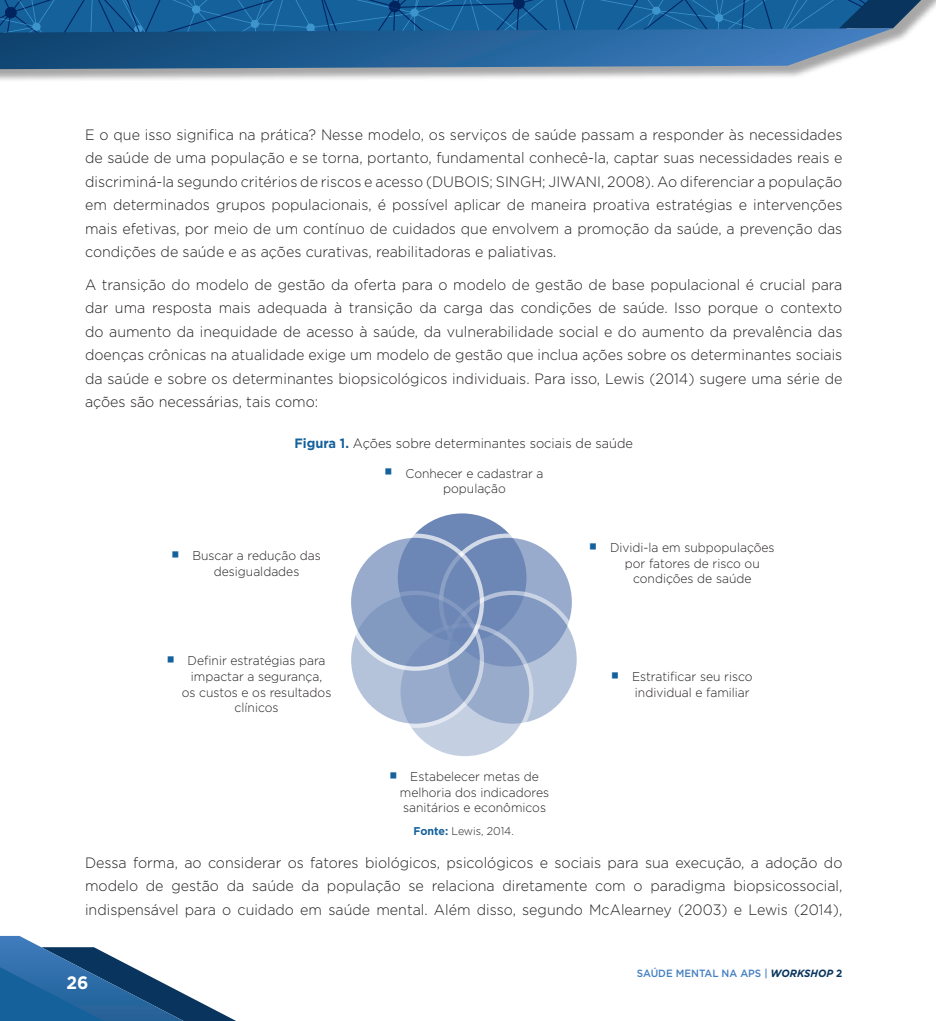
<style>
.page{position:relative;width:936px;height:1021px;background:#fff}
.page>*{position:absolute;margin:0;border:0;box-sizing:border-box;transform-origin:0 0}
.t1{font:700 18px "Gotham";color:#fff;scale:.95 1}
.Texto{font:300 15px/23.5px "Gotham";color:#231f20;text-align:justify;scale:.95 1}
.Figura_Título{font:300 13.5px "Gotham";color:#231f20;scale:.95 1}
.t2{font:300 12.75px/15.8px "Gotham";color:#231f20;scale:.95 1}
.Figura_Fonte_Siglas{font:300 11.25px "Gotham";color:#231f20;scale:.95 1}
.t3{font:500 10.5px "Gotham";color:#437ec1;scale:.95 1}
.s1{font-weight:700;color:#15619c}
.s2{font-weight:700;font-style:italic;color:#08345d}
.s3{font-weight:700;color:#08345d}
</style>
<div class="page">
<div style="left:0;top:0;width:935px;height:84px;background:#231f20;opacity:.4"></div>
<svg style="left:0;top:0;width:935px;height:69px;background:#2e6a9d"></svg>
<svg style="left:0;top:935px;width:234px;height:85px"></svg>
<svg style="left:395px;top:511px;width:133px;height:133px;background:#839ac1"></svg>
<svg style="left:441px;top:535px;width:133px;height:133px;background:#8da1c6"></svg>
<svg style="left:446px;top:593px;width:132px;height:132px;background:#97abcb"></svg>
<div style="left:443px;top:590px;width:138px;height:138px;border:4px solid #fff;border-radius:50%"></div>
<svg style="left:398px;top:625px;width:133px;height:133px;background:#aabad4"></svg>
<div style="left:396px;top:623px;width:137px;height:137px;border:4px solid #fff;border-radius:50%"></div>
<svg style="left:349px;top:593px;width:133px;height:132px;background:#a4b5d1"></svg>
<div style="left:347px;top:590px;width:137px;height:138px;border:4px solid #fff;border-radius:50%"></div>
<svg style="left:349px;top:535px;width:133px;height:133px;background:#8198c0"></svg>
<div style="left:347px;top:533px;width:137px;height:137px;border:4px solid #fff;border-radius:50%"></div>
<p class="Texto" style="left:85px;top:122px;width:798px">E o que isso significa na prática? Nesse modelo, os serviços de saúde passam a responder às necessidades de saúde de uma população e se torna, portanto, fundamental conhecê-la, captar suas necessidades reais e discriminá-la segundo critérios de riscos e acesso (DUBOIS; SINGH; JIWANI, 2008). Ao diferenciar a população em determinados grupos populacionais, é possível aplicar de maneira proativa estratégias e intervenções mais efetivas, por meio de um contínuo de cuidados que envolvem a promoção da saúde, a prevenção das condições de saúde e as ações curativas, reabilitadoras e paliativas.</p>
<p class="Texto" style="left:85px;top:272px;width:798px">A transição do modelo de gestão da oferta para o modelo de gestão de base populacional é crucial para dar uma resposta mais adequada à transição da carga das condições de saúde. Isso porque o contexto do aumento da inequidade de acesso à saúde, da vulnerabilidade social e do aumento da prevalência das doenças crônicas na atualidade exige um modelo de gestão que inclua ações sobre os determinantes sociais da saúde e sobre os determinantes biopsicológicos individuais. Para isso, Lewis (2014) sugere uma série de ações são necessárias, tais como:</p>
<p class="Figura_Título" style="left:294px;top:435px;width:358px"><span class="s1">Figura 1.</span> Ações sobre determinantes sociais de saúde</p>
<p class="t2" style="left:443px;top:465px;width:107px;text-indent:-59px"><sup>◼</sup> Conhecer e cadastrar a população</p>
<p class="t2" style="left:214px;top:547px;width:114px;text-indent:-43px"><sup>◼</sup> Buscar a redução das desigualdades</p>
<p class="t2" style="left:166px;top:652px;width:169px"><sup>◼</sup> Definir estratégias para</p>
<p class="t2" style="left:191px;top:668px;width:140px">impactar a segurança,</p>
<p class="t2" style="left:182px;top:684px;width:159px">os custos e os resultados</p>
<p class="t2" style="left:235px;top:699px;width:48px">clínicos</p>
<p class="t2" style="left:400px;top:768px;width:159px;text-indent:-11px"><sup>◼</sup> Estabelecer metas de melhoria dos indicadores sanitários e econômicos</p>
<p class="t2" style="left:588px;top:539px;width:197px"><sup>◼</sup> Dividi-la em subpopulações</p>
<p class="t2" style="left:624px;top:555px;width:143px">por fatores de risco ou</p>
<p class="t2" style="left:633px;top:570px;width:126px">condições de saúde</p>
<p class="t2" style="left:610px;top:668px;width:151px;text-align:right"><sup>◼</sup> Estratificar seu risco individual e familiar</p>
<p class="Figura_Fonte_Siglas" style="left:413px;top:824px;width:107px"><span class="s1">Fonte:</span> Lewis, 2014.</p>
<p class="Texto" style="left:85px;top:850px;width:798px">Dessa forma, ao considerar os fatores biológicos, psicológicos e sociais para sua execução, a adoção do modelo de gestão da saúde da população se relaciona diretamente com o paradigma biopsicossocial, indispensável para o cuidado em saúde mental. Além disso, segundo McAlearney (2003) e Lewis (2014),</p>
<p class="t1" style="left:67px;top:970px;width:25px">26</p>
<p class="t3" style="left:636px;top:966px;width:218px">SAÚDE MENTAL NA APS | <span class="s2">WORKSHOP</span> <span class="s3">2</span></p>
</div>
